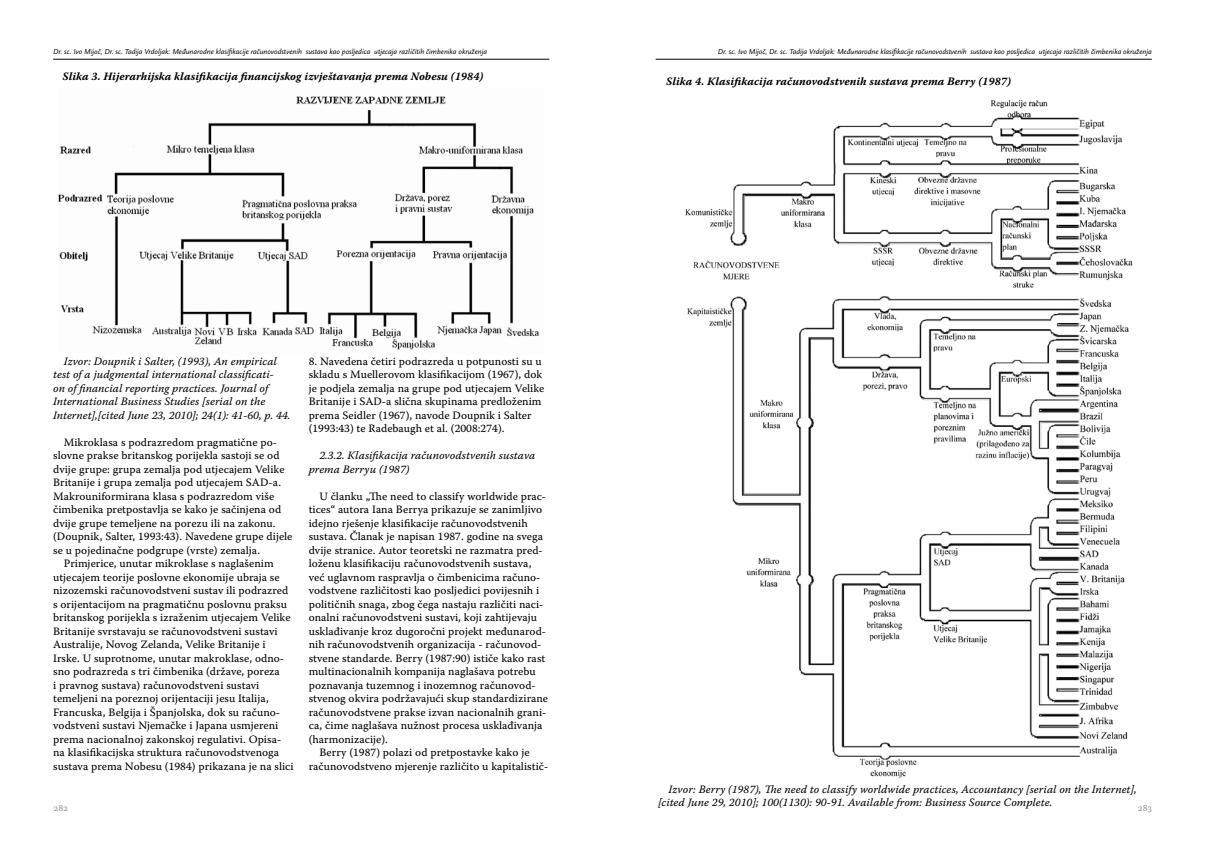
<style>
.page{position:relative;width:1205px;height:851px;background:#fff}
.page>*{position:absolute;margin:0;border:0;box-sizing:border-box;transform-origin:0 0}
.t1{font:11.25px/13.5px "Warnock Pro Capt";color:#000}
.t2{font:11.25px/13.5px "Warnock Pro It Capt";color:#000}
.t3{font:11.25px "Warnock Pro Bold It Capt";color:#000}
.t4{font:10px "Warnock Pro Capt";letter-spacing:-.015em;color:#97979b}
.t5{font:italic 7.5px "Scala Sans Pro";color:#000}
</style>
<div class="page">
<hr style="left:53px;top:59px;width:496px;height:1px;background:#000">
<hr style="left:656px;top:59px;width:496px;height:1px;background:#000">
<img style="left:58px;top:96px;width:481px;height:254px">
<img style="left:685px;top:100px;width:448px;height:678px">
<p class="t5" style="left:53px;top:47px;width:435px">Dr. sc. Ivo Mijoč, Dr. sc. Tadija Vrdoljak: Međunarodne klasifikacije računovodstvenih sustava kao posljedica utjecaja različitih čimbenika okruženja</p>
<p class="t5" style="left:718px;top:47px;width:435px">Dr. sc. Ivo Mijoč, Dr. sc. Tadija Vrdoljak: Međunarodne klasifikacije računovodstvenih sustava kao posljedica utjecaja različitih čimbenika okruženja</p>
<p class="t3" style="left:63px;top:69px;width:422px">Slika 3. Hijerarhijska klasifikacija financijskog izvještavanja prema Nobesu (1984)</p>
<p class="t3" style="left:666px;top:74px;width:346px">Slika 4. Klasifikacija računovodstvenih sustava prema Berry (1987)</p>
<p class="t2" style="left:53px;top:354px;width:239px;text-indent:11px">Izvor: Doupnik i Salter, (1993), An empirical test of a judgmental international classificati-<br>on of financial reporting practices. Journal of International Business Studies [serial on the Internet],[cited June 23, 2010]; 24(1): 41-60, p. 44.</p>
<p class="t1" style="left:64px;top:435px;width:215px">Mikroklasa s podrazredom pragmatične po-</p>
<p class="t1" style="left:53px;top:448px;width:228px">slovne prakse britanskog porijekla sastoji se od</p>
<p class="t1" style="left:53px;top:462px;width:233px">dvije grupe: grupa zemalja pod utjecajem Velike</p>
<p class="t1" style="left:53px;top:475px;width:229px">Britanije i grupa zemalja pod utjecajem SAD-a.</p>
<p class="t1" style="left:53px;top:489px;width:223px">Makrouniformirana klasa s podrazredom više</p>
<p class="t1" style="left:53px;top:502px;width:230px">čimbenika pretpostavlja se kako je sačinjena od</p>
<p class="t1" style="left:53px;top:516px;width:224px">dvije grupe temeljene na porezu ili na zakonu.</p>
<p class="t1" style="left:53px;top:529px;width:241px">(Doupnik, Salter, 1993:43). Navedene grupe dijele</p>
<p class="t1" style="left:53px;top:543px;width:209px">se u pojedinačne podgrupe (vrste) zemalja.</p>
<p class="t1" style="left:64px;top:556px;width:211px">Primjerice, unutar mikroklase s naglašenim</p>
<p class="t1" style="left:53px;top:570px;width:228px">utjecajem teorije poslovne ekonomije ubraja se</p>
<p class="t1" style="left:53px;top:583px;width:237px">nizozemski računovodstveni sustav ili podrazred</p>
<p class="t1" style="left:53px;top:597px;width:235px">s orijentacijom na pragmatičnu poslovnu praksu</p>
<p class="t1" style="left:53px;top:610px;width:239px">britanskog porijekla s izraženim utjecajem Velike</p>
<p class="t1" style="left:53px;top:624px;width:226px">Britanije svrstavaju se računovodstveni sustavi</p>
<p class="t1" style="left:53px;top:637px;width:214px">Australije, Novog Zelanda, Velike Britanije i</p>
<p class="t1" style="left:53px;top:651px;width:233px">Irske. U suprotnome, unutar makroklase, odno-</p>
<p class="t1" style="left:53px;top:664px;width:228px">sno podrazreda s tri čimbenika (države, poreza</p>
<p class="t1" style="left:53px;top:678px;width:208px">i pravnog sustava) računovodstveni sustavi</p>
<p class="t1" style="left:53px;top:691px;width:217px">temeljeni na poreznoj orijentaciji jesu Italija,</p>
<p class="t1" style="left:53px;top:705px;width:229px">Francuska, Belgija i Španjolska, dok su računo-</p>
<p class="t1" style="left:53px;top:718px;width:227px">vodstveni sustavi Njemačke i Japana usmjereni</p>
<p class="t1" style="left:53px;top:732px;width:230px">prema nacionalnoj zakonskoj regulativi. Opisa-</p>
<p class="t1" style="left:53px;top:745px;width:227px">na klasifikacijska struktura računovodstvenoga</p>
<p class="t1" style="left:53px;top:759px;width:242px">sustava prema Nobesu (1984) prikazana je na slici</p>
<p class="t1" style="left:309px;top:354px;width:237px">8. Navedena četiri podrazreda u potpunosti su u skladu s Muellerovom klasifikacijom (1967), dok je podjela zemalja na grupe pod utjecajem Velike Britanije i SAD-a slična skupinama predloženim prema Seidler (1967), navode Doupnik i Salter (1993:43) te Radebaugh et al. (2008:274).</p>
<p class="t2" style="left:309px;top:448px;width:228px;text-indent:11px">2.3.2. Klasifikacija računovodstvenih sustava prema Berryu (1987)</p>
<p class="t1" style="left:319px;top:489px;width:228px">U članku „The need to classify worldwide prac-</p>
<p class="t1" style="left:309px;top:502px;width:235px">tices“ autora Iana Berrya prikazuje se zanimljivo</p>
<p class="t1" style="left:309px;top:516px;width:220px">idejno rješenje klasifikacije računovodstvenih</p>
<p class="t1" style="left:309px;top:529px;width:236px">sustava. Članak je napisan 1987. godine na svega</p>
<p class="t1" style="left:309px;top:543px;width:236px">dvije stranice. Autor teoretski ne razmatra pred-</p>
<p class="t1" style="left:309px;top:556px;width:224px">loženu klasifikaciju računovodstvenih sustava,</p>
<p class="t1" style="left:309px;top:570px;width:233px">već uglavnom raspravlja o čimbenicima računo-</p>
<p class="t1" style="left:309px;top:583px;width:232px">vodstvene različitosti kao posljedici povijesnih i</p>
<p class="t1" style="left:309px;top:597px;width:236px">političnih snaga, zbog čega nastaju različiti naci-</p>
<p class="t1" style="left:309px;top:610px;width:230px">onalni računovodstveni sustavi, koji zahtijevaju</p>
<p class="t1" style="left:309px;top:624px;width:239px">usklađivanje kroz dugoročni projekt međunarod-</p>
<p class="t1" style="left:309px;top:637px;width:234px">nih računovodstvenih organizacija - računovod-</p>
<p class="t1" style="left:309px;top:651px;width:238px">stvene standarde. Berry (1987:90) ističe kako rast</p>
<p class="t1" style="left:309px;top:664px;width:228px">multinacionalnih kompanija naglašava potrebu</p>
<p class="t1" style="left:309px;top:678px;width:229px">poznavanja tuzemnog i inozemnog računovod-</p>
<p class="t1" style="left:309px;top:691px;width:241px">stvenog okvira podržavajući skup standardizirane</p>
<p class="t1" style="left:309px;top:705px;width:239px">računovodstvene prakse izvan nacionalnih grani-</p>
<p class="t1" style="left:309px;top:718px;width:235px">ca, čime naglašava nužnost procesa usklađivanja</p>
<p class="t1" style="left:309px;top:732px;width:81px">(harmonizacije).</p>
<p class="t1" style="left:319px;top:745px;width:212px">Berry (1987) polazi od pretpostavke kako je</p>
<p class="t1" style="left:309px;top:759px;width:241px">računovodstveno mjerenje različito u kapitalistič-</p>
<p class="t2" style="left:658px;top:781px;width:480px;text-indent:11px">Izvor: Berry (1987), The need to classify worldwide practices, Accountancy [serial on the Internet], [cited June 29, 2010]; 100(1130): 90-91. Available from: Business Source Complete.</p>
<p class="t4" style="left:54px;top:801px;width:16px">282</p>
<p class="t4" style="left:1138px;top:801px;width:16px">283</p>
</div>
